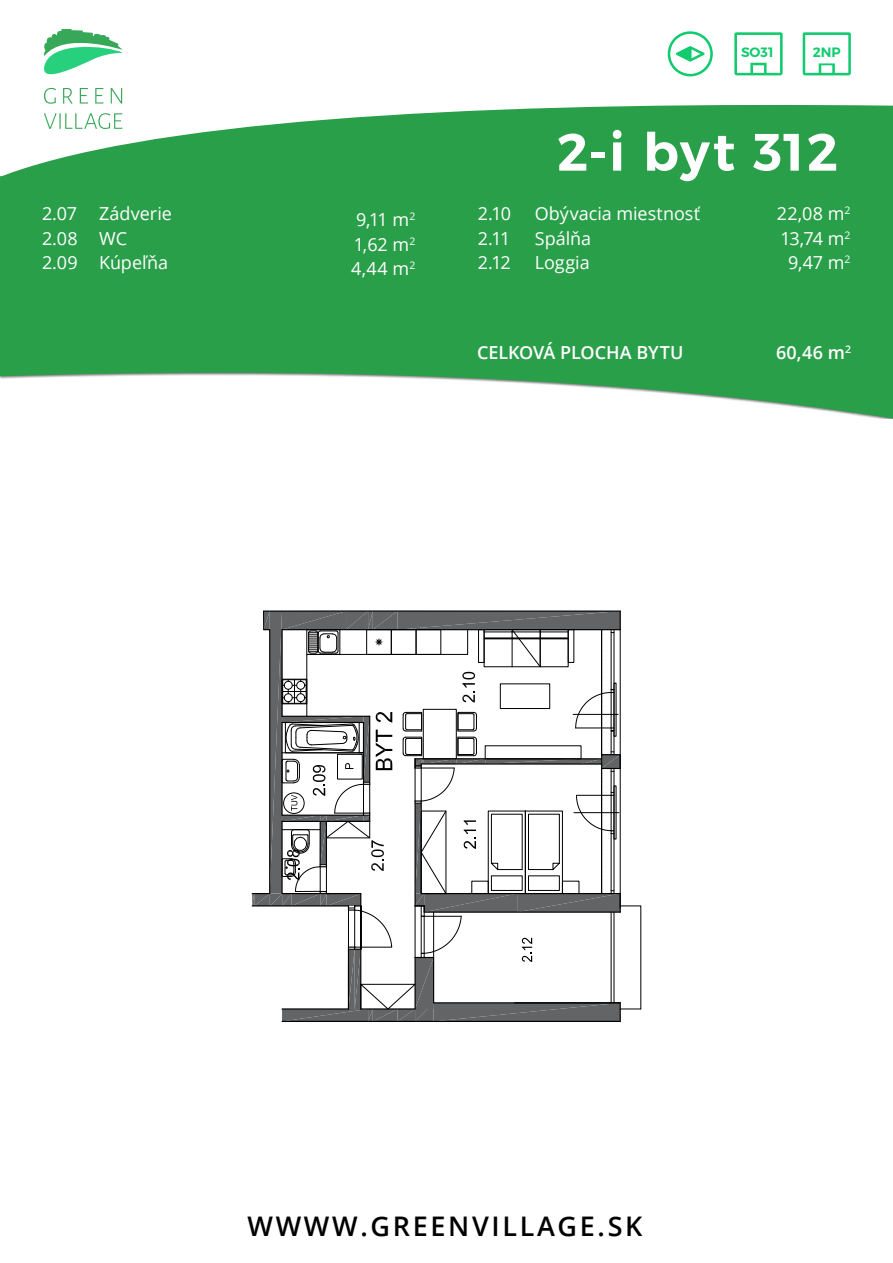
<style>
.page{position:relative;width:893px;height:1263px;background:#fff}
.page>*{position:absolute;margin:0;border:0;box-sizing:border-box;transform-origin:0 0}
.t1{font:600 52.5px "Montserrat";letter-spacing:.035em;color:#fff}
.t2{font:600 27px "Open Sans";letter-spacing:.1em;color:#000}
.t3{font:18px/24.6px "Open Sans";letter-spacing:-.005em;color:#fff;text-align:justify}
.t4{font:600 18px "Open Sans";letter-spacing:-.005em;color:#fff}
.t5{font:600 13.5px "Montserrat";color:#11cb6e}
</style>
<div class="page">
<svg style="left:0;top:176px;width:893px;height:242px;background:#47ab62"></svg>
<svg style="left:2px;top:33px;width:891px;height:143px"></svg>
<svg style="left:668px;top:31px;width:45px;height:45px"></svg>
<svg style="left:803px;top:32px;width:48px;height:43px"></svg>
<svg style="left:734px;top:32px;width:49px;height:43px"></svg>
<svg style="left:42px;top:29px;width:80px;height:75px"></svg>
<svg style="left:44px;top:113px;width:78px;height:16px"></svg>
<hr style="left:282px;top:1021px;width:338px;height:1px;background:#000">
<svg style="left:252px;top:610px;width:389px;height:411px"></svg>
<p class="t5" style="left:741px;top:44px;width:34px">SO31</p>
<p class="t5" style="left:813px;top:44px;width:29px">2NP</p>
<h1 class="t1" style="left:557px;top:119px;width:283px">2-i byt 312</h1>
<p class="t3" style="left:42px;top:201px;width:37px">2.07<br>2.08<br>2.09</p>
<p class="t3" style="left:99px;top:201px;width:74px;text-align:left">Zádverie<br>WC<br>Kúpeľňa</p>
<p class="t3" style="left:351px;top:207px;width:66px">9,11 m<sup>2<br></sup>1,62 m<sup>2<br></sup>4,44 m<sup>2</sup></p>
<p class="t3" style="left:478px;top:201px;width:35px">2.10<br>2.11<br>2.12</p>
<p class="t3" style="left:535px;top:201px;width:167px;text-align:left">Obývacia miestnosť<br>Spálňa<br>Loggia</p>
<p class="t3" style="left:777px;top:201px;width:75px;text-align:right">22,08 m<sup>2<br></sup>13,74 m<sup>2<br></sup>9,47 m<sup>2</sup></p>
<p class="t4" style="left:477px;top:341px;width:208px">CELKOVÁ PLOCHA BYTU</p>
<p class="t4" style="left:776px;top:341px;width:77px">60,46 m<sup>2</sup></p>
<h2 class="t2" style="left:247px;top:1208px;width:397px">WWWW.GREENVILLAGE.SK</h2>
</div>
